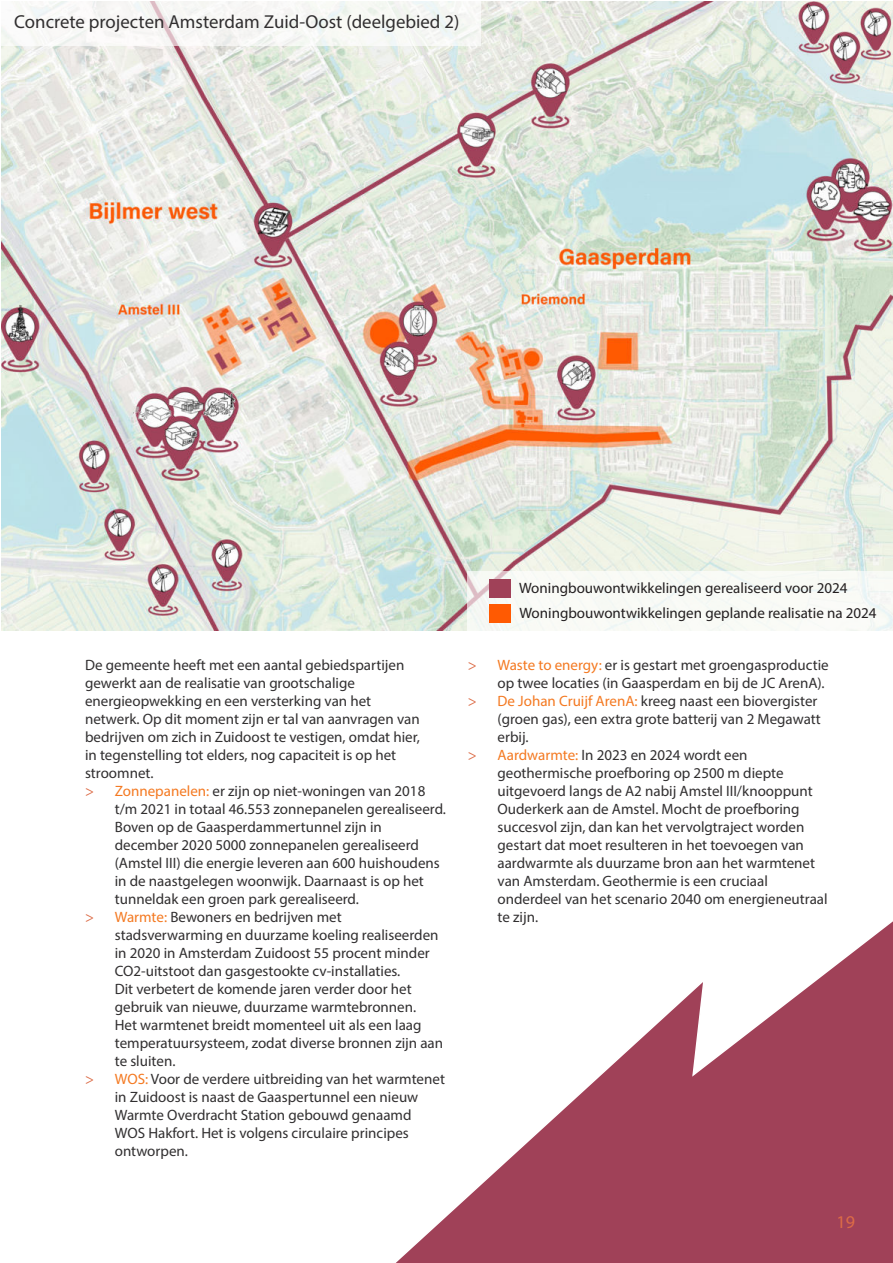
<style>
.page{position:relative;width:893px;height:1263px;background:#fff}
.page>*{position:absolute;margin:0;border:0;box-sizing:border-box;transform-origin:0 0}
.t1{font:18.75px "Myriad Pro";color:#312f30}
.t2{font:18px "Myriad Pro";color:#dc6b46}
.t3{font:15px "Myriad Pro";color:#312f30}
.t4{font:15px "Myriad Pro";color:#231f20}
.s1{color:#dc6b46}
.s2{color:#f47921}
</style>
<div class="page">
<svg style="left:396px;top:921px;width:497px;height:342px"></svg>
<img style="left:2px;top:1px;width:891px;height:630px">
<div style="left:467px;top:571px;width:426px;height:76px;background:#f9faf6"></div>
<div style="left:489px;top:579px;width:22px;height:19px;background:#a04158"></div>
<div style="left:489px;top:604px;width:22px;height:19px;background:#ff5a02"></div>
<div style="left:0;top:0;width:481px;height:46px;background:#f7f7f5"></div>
<p class="t1" style="left:14px;top:12px;width:447px">Concrete projecten Amsterdam Zuid-Oost (deelgebied 2)</p>
<p class="t3" style="left:85px;top:658px;width:321px">De gemeente heeft met een aantal gebiedspartijen</p>
<p class="t3" style="left:85px;top:676px;width:271px">gewerkt aan de realisatie van grootschalige</p>
<p class="t3" style="left:85px;top:694px;width:288px">energieopwekking en een versterking van het</p>
<p class="t3" style="left:85px;top:712px;width:336px">netwerk. Op dit moment zijn er tal van aanvragen van</p>
<p class="t3" style="left:85px;top:730px;width:336px">bedrijven om zich in Zuidoost te vestigen, omdat hier,</p>
<p class="t3" style="left:85px;top:748px;width:313px">in tegenstelling tot elders, nog capaciteit is op het</p>
<p class="t3" style="left:85px;top:766px;width:70px">stroomnet.</p>
<p class="t3" style="left:85px;top:784px;width:342px"><span class="s1">&gt;</span> <span class="s2">Zonnepanelen:</span> er zijn op niet-woningen van 2018</p>
<p class="t3" style="left:115px;top:802px;width:333px">t/m 2021 in totaal 46.553 zonnepanelen gerealiseerd.</p>
<p class="t3" style="left:115px;top:820px;width:269px">Boven op de Gaasperdammertunnel zijn in</p>
<p class="t3" style="left:115px;top:838px;width:306px">december 2020 5000 zonnepanelen gerealiseerd</p>
<p class="t3" style="left:115px;top:856px;width:327px">(Amstel III) die energie leveren aan 600 huishoudens</p>
<p class="t3" style="left:115px;top:874px;width:311px">in de naastgelegen woonwijk. Daarnaast is op het</p>
<p class="t3" style="left:115px;top:892px;width:246px">tunneldak een groen park gerealiseerd.</p>
<p class="t3" style="left:85px;top:910px;width:258px"><span class="s1">&gt;</span> <span class="s2">Warmte:</span> Bewoners en bedrijven met</p>
<p class="t3" style="left:115px;top:928px;width:325px">stadsverwarming en duurzame koeling realiseerden</p>
<p class="t3" style="left:115px;top:946px;width:316px">in 2020 in Amsterdam Zuidoost 55 procent minder</p>
<p class="t3" style="left:115px;top:964px;width:287px">CO2-uitstoot dan gasgestookte cv-installaties.</p>
<p class="t3" style="left:115px;top:982px;width:298px">Dit verbetert de komende jaren verder door het</p>
<p class="t3" style="left:115px;top:1000px;width:303px">gebruik van nieuwe, duurzame warmtebronnen.</p>
<p class="t3" style="left:115px;top:1018px;width:308px">Het warmtenet breidt momenteel uit als een laag</p>
<p class="t3" style="left:115px;top:1036px;width:330px">temperatuursysteem, zodat diverse bronnen zijn aan</p>
<p class="t3" style="left:115px;top:1054px;width:62px">te sluiten.</p>
<p class="t3" style="left:85px;top:1072px;width:361px"><span class="s1">&gt;</span> <span class="s2">WOS:</span> Voor de verdere uitbreiding van het warmtenet</p>
<p class="t3" style="left:115px;top:1090px;width:305px">in Zuidoost is naast de Gaaspertunnel een nieuw</p>
<p class="t3" style="left:115px;top:1108px;width:298px">Warmte Overdracht Station gebouwd genaamd</p>
<p class="t3" style="left:115px;top:1126px;width:296px">WOS Hakfort. Het is volgens circulaire principes</p>
<p class="t3" style="left:115px;top:1144px;width:75px">ontworpen.</p>
<p class="t4" style="left:519px;top:581px;width:330px">Woningbouwontwikkelingen gerealiseerd voor 2024</p>
<p class="t4" style="left:519px;top:605px;width:359px">Woningbouwontwikkelingen geplande realisatie na 2024</p>
<p class="t3" style="left:468px;top:658px;width:362px"><span class="s1">&gt;</span> <span class="s2">Waste to energy:</span> er is gestart met groengasproductie</p>
<p class="t3" style="left:497px;top:676px;width:329px">op twee locaties (in Gaasperdam en bij de JC ArenA).</p>
<p class="t3" style="left:468px;top:694px;width:351px"><span class="s1">&gt;</span> <span class="s2">De Johan Cruijf ArenA:</span> kreeg naast een biovergister</p>
<p class="t3" style="left:497px;top:712px;width:325px">(groen gas), een extra grote batterij van 2 Megawatt</p>
<p class="t3" style="left:497px;top:730px;width:33px">erbij.</p>
<p class="t3" style="left:468px;top:748px;width:281px"><span class="s1">&gt;</span> <span class="s2">Aardwarmte:</span> In 2023 en 2024 wordt een</p>
<p class="t3" style="left:497px;top:766px;width:288px">geothermische proefboring op 2500 m diepte</p>
<p class="t3" style="left:497px;top:784px;width:317px">uitgevoerd langs de A2 nabij Amstel III/knooppunt</p>
<p class="t3" style="left:497px;top:802px;width:304px">Ouderkerk aan de Amstel. Mocht de proefboring</p>
<p class="t3" style="left:497px;top:820px;width:308px">succesvol zijn, dan kan het vervolgtraject worden</p>
<p class="t3" style="left:497px;top:838px;width:308px">gestart dat moet resulteren in het toevoegen van</p>
<p class="t3" style="left:497px;top:856px;width:319px">aardwarmte als duurzame bron aan het warmtenet</p>
<p class="t3" style="left:497px;top:874px;width:272px">van Amsterdam. Geothermie is een cruciaal</p>
<p class="t3" style="left:497px;top:892px;width:332px">onderdeel van het scenario 2040 om energieneutraal</p>
<p class="t3" style="left:497px;top:910px;width:42px">te zijn.</p>
<p class="t2" style="left:836px;top:1213px;width:20px">19</p>
</div>
